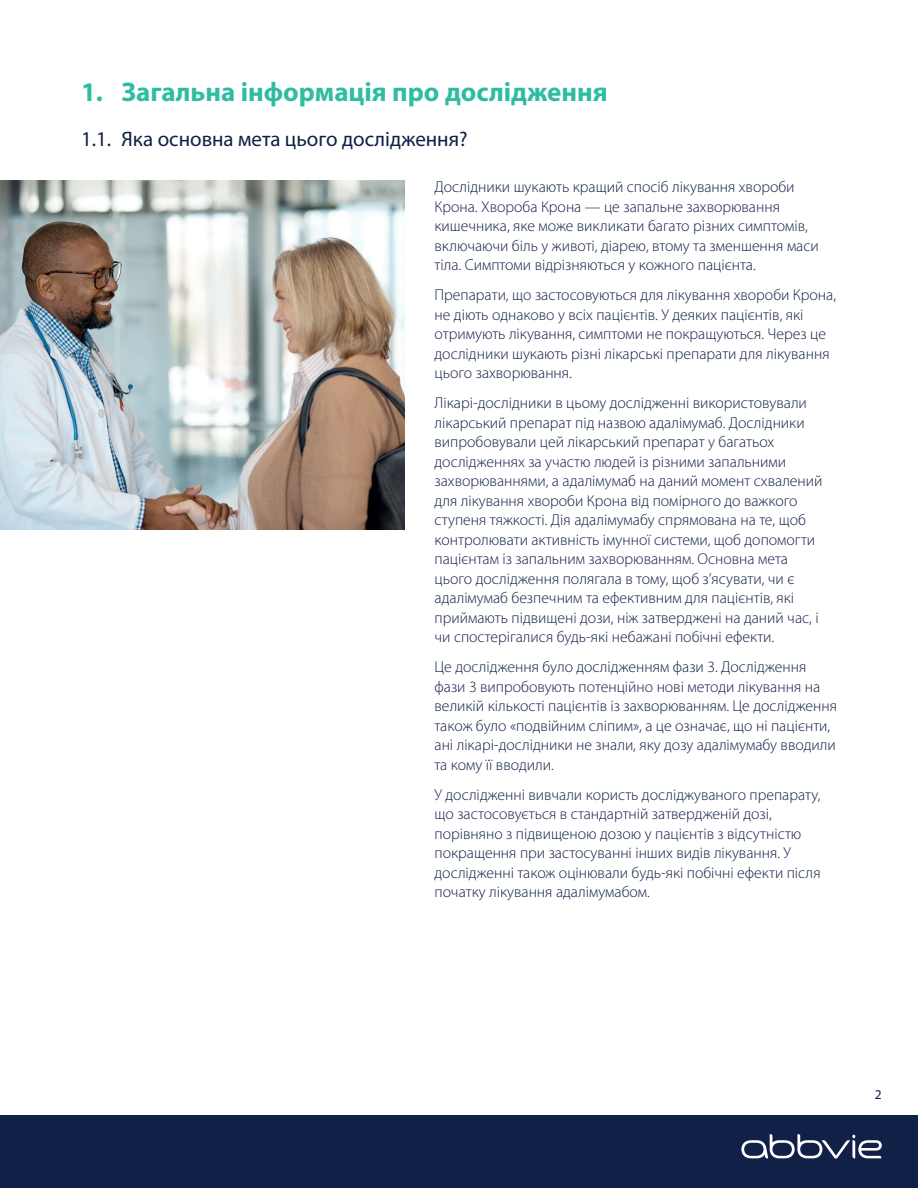
<style>
.page{position:relative;width:918px;height:1188px;background:#fff}
.page>*{position:absolute;margin:0;border:0;box-sizing:border-box;transform-origin:0 0}
.t1{font:700 27px "Myriad Pro";color:#2ebca3}
.t2{font:21px "Myriad Pro";color:#112046}
.t3{font:300 15.75px/19.5px "Myriad Pro";color:#112046}
.t4{font:13.5px "Myriad Pro";color:#112046}
</style>
<div class="page">
<img style="left:0;top:180px;width:405px;height:349px">
<div style="left:0;top:1115px;width:918px;height:73px;background:#112046"></div>
<svg style="left:741px;top:1134px;width:141px;height:25px"></svg>
<h1 class="t1" style="left:81px;top:75px;width:528px">1. Загальна інформація про дослідження</h1>
<h2 class="t2" style="left:81px;top:126px;width:388px">1.1. Яка основна мета цього дослідження?</h2>
<p class="t3" style="left:435px;top:177px;width:386px">Дослідники шукають кращий спосіб лікування хвороби Крона. Хвороба Крона — це запальне захворювання кишечника, яке може викликати багато різних симптомів, включаючи біль у животі, діарею, втому та зменшення маси тіла. Симптоми відрізняються у кожного пацієнта.</p>
<p class="t3" style="left:435px;top:285px;width:403px">Препарати, що застосовуються для лікування хвороби Крона, не діють однаково у всіх пацієнтів. У деяких пацієнтів, які отримують лікування, симптоми не покращуються. Через це дослідники шукають різні лікарські препарати для лікування цього захворювання.</p>
<p class="t3" style="left:435px;top:393px;width:389px">Лікарі-дослідники в цьому дослідженні використовували лікарський препарат під назвою адалімумаб. Дослідники випробовували цей лікарський препарат у багатьох дослідженнях за участю людей із різними запальними захворюваннями, а адалімумаб на даний момент схвалений для лікування хвороби Крона від помірного до важкого ступеня тяжкості. Дія адалімумабу спрямована на те, щоб контролювати активність імунної системи, щоб допомогти пацієнтам із запальним захворюванням. Основна мета цього дослідження полягала в тому, щоб з’ясувати, чи є адалімумаб безпечним та ефективним для пацієнтів, які приймають підвищені дози, ніж затверджені на даний час, і чи спостерігалися будь-які небажані побічні ефекти.</p>
<p class="t3" style="left:435px;top:657px;width:404px">Це дослідження було дослідженням фази 3. Дослідження фази 3 випробовують потенційно нові методи лікування на великій кількості пацієнтів із захворюванням. Це дослідження також було «подвійним сліпим», а це означає, що ні пацієнти, ані лікарі-дослідники не знали, яку дозу адалімумабу вводили та кому її вводили.</p>
<p class="t3" style="left:435px;top:785px;width:388px">У дослідженні вивчали користь досліджуваного препарату, що застосовується в стандартній затвердженій дозі, порівняно з підвищеною дозою у пацієнтів з відсутністю покращення при застосуванні інших видів лікування. У дослідженні також оцінювали будь-які побічні ефекти після початку лікування адалімумабом.</p>
<p class="t4" style="left:875px;top:1086px;width:8px">2</p>
</div>
